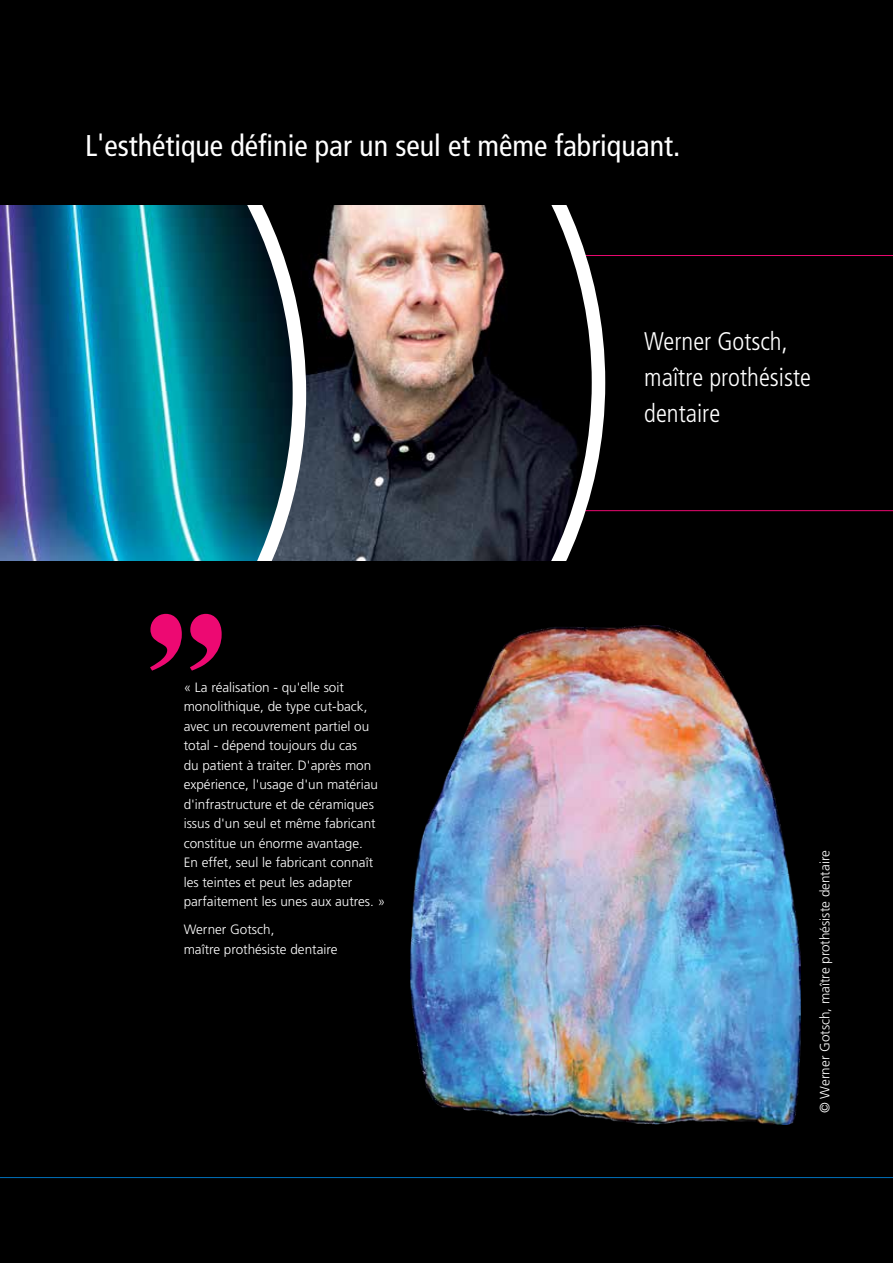
<style>
.page{position:relative;width:893px;height:1263px;background:#000}
.page>*{position:absolute;margin:0;border:0;box-sizing:border-box;transform-origin:0 0}
.t1{font:206.55px "Engravers";color:#ed0972}
.t2{font:condensed 30px "Frutiger LT Std";color:#fff}
.t3{font:300 condensed 25.5px/36px "Frutiger LT Std";color:#fff}
.t4{font:300 13.5px/19.5px "Frutiger LT Std";color:#fff}
</style>
<div class="page">
<hr style="left:0;top:255px;width:893px;height:1px;background:#ed0972">
<hr style="left:0;top:510px;width:893px;height:1px;background:#ed0972">
<img style="left:306px;top:205px;width:299px;height:356px">
<svg style="left:0;top:205px;width:306px;height:356px"></svg>
<img style="left:411px;top:625px;width:390px;height:499px">
<hr style="left:0;top:1177px;width:893px;height:1px;background:#0072bc">
<h2 class="t2" style="left:85px;top:128px;width:597px">L'esthétique définie par un seul et même fabriquant.</h2>
<h3 class="t3" style="left:644px;top:323px;width:168px">Werner Gotsch, maître prothésiste dentaire</h3>
<h1 class="t1" style="left:125px;top:564px;width:124px">"</h1>
<p class="t4" style="left:184px;top:678px;width:203px">« La réalisation - qu'elle soit monolithique, de type cut-back, avec un recouvrement partiel ou total - dépend toujours du cas<br>du patient à traiter. D'après mon expérience, l'usage d'un matériau d'infrastructure et de céramiques issus d'un seul et même fabricant constitue un énorme avantage.<br>En effet, seul le fabricant connaît les teintes et peut les adapter parfaitement les unes aux autres. »</p>
<p class="t4" style="left:184px;top:920px;width:155px">Werner Gotsch,<br>maître prothésiste dentaire</p>
<p class="t4" style="left:815px;top:1113px;width:264px;rotate:-90deg">© Werner Gotsch, maître prothésiste dentaire</p>
</div>
